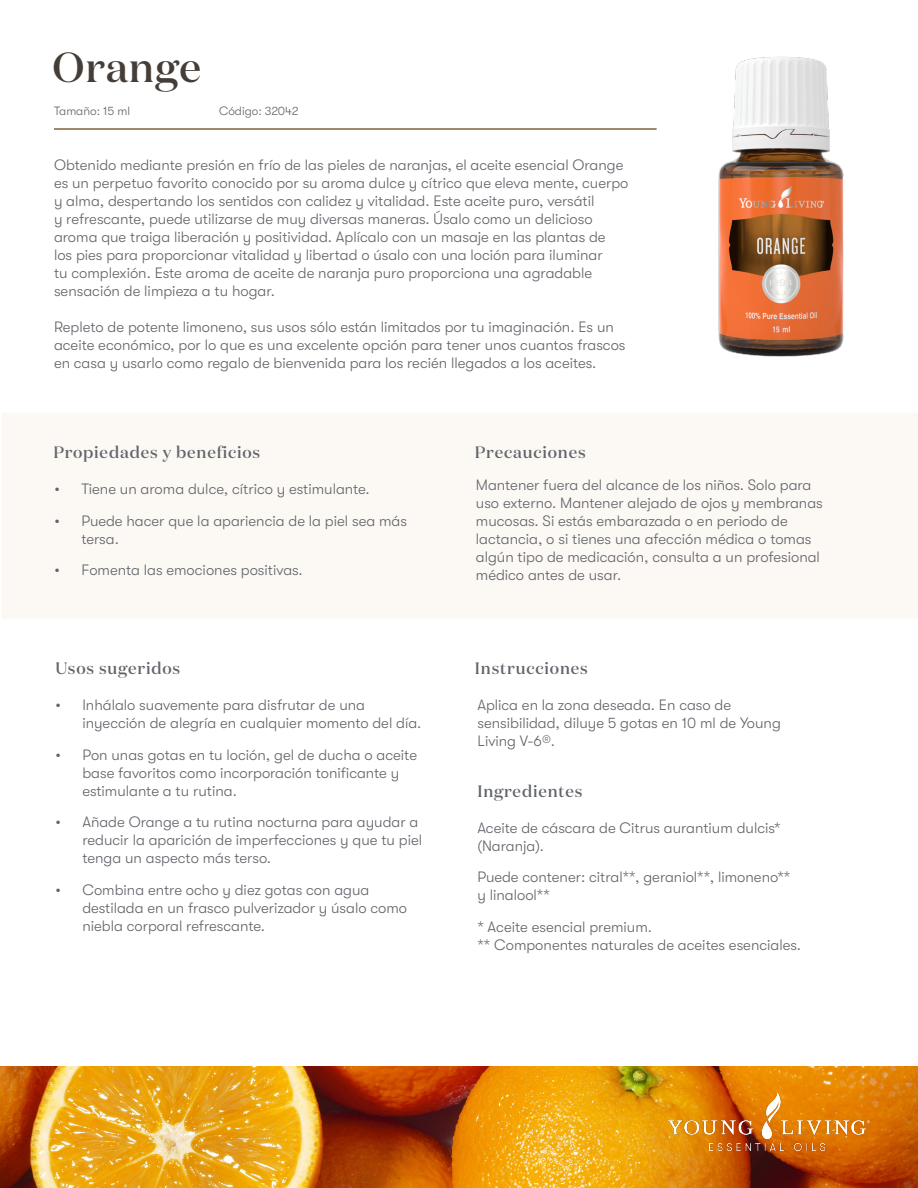
<style>
.page{position:relative;width:918px;height:1188px;background:#fff}
.page>*{position:absolute;margin:0;border:0;box-sizing:border-box;transform-origin:0 0}
.t1{font:500 42px "Domaine Display";letter-spacing:.02em;color:#453d37}
.t2{font:500 16.5px "Domaine Display";letter-spacing:.05em;color:#61646a}
.t3{font:300 15px/18px "GT Walsheim Pro";color:#61646a}
.t4{font:300 12px "GT Walsheim Pro";color:#61646a}
</style>
<div class="page">
<img style="left:0;top:1067px;width:918px;height:121px">
<div style="left:2px;top:413px;width:916px;height:205px;background:#fcf8f4"></div>
<img style="left:669px;top:1093px;width:200px;height:58px">
<hr style="left:54px;top:128px;width:603px;height:2px;background:#80623b">
<img style="left:718px;top:57px;width:125px;height:299px">
<h1 class="t1" style="left:52px;top:40px;width:150px">Orange</h1>
<p class="t4" style="left:54px;top:104px;width:78px">Tamaño: 15 ml</p>
<p class="t4" style="left:219px;top:104px;width:81px">Código: 32042</p>
<p class="t3" style="left:54px;top:156px;width:576px">Obtenido mediante presión en frío de las pieles de naranjas, el aceite esencial Orange es un perpetuo favorito conocido por su aroma dulce y cítrico que eleva mente, cuerpo y alma, despertando los sentidos con calidez y vitalidad. Este aceite puro, versátil<br>y refrescante, puede utilizarse de muy diversas maneras. Úsalo como un delicioso aroma que traiga liberación y positividad. Aplícalo con un masaje en las plantas de<br>los pies para proporcionar vitalidad y libertad o úsalo con una loción para iluminar<br>tu complexión. Este aroma de aceite de naranja puro proporciona una agradable sensación de limpieza a tu hogar.</p>
<p class="t3" style="left:54px;top:318px;width:573px">Repleto de potente limoneno, sus usos sólo están limitados por tu imaginación. Es un aceite económico, por lo que es una excelente opción para tener unos cuantos frascos en casa y usarlo como regalo de bienvenida para los recién llegados a los aceites.</p>
<p class="t2" style="left:53px;top:442px;width:208px">Propiedades y beneficios</p>
<p class="t2" style="left:475px;top:442px;width:112px">Precauciones</p>
<p class="t3" style="left:54px;top:480px;width:317px">• Tiene un aroma dulce, cítrico y estimulante.</p>
<p class="t3" style="left:81px;top:512px;width:327px;text-indent:-27px">• Puede hacer que la apariencia de la piel sea más tersa.</p>
<p class="t3" style="left:54px;top:561px;width:250px">• Fomenta las emociones positivas.</p>
<p class="t2" style="left:55px;top:658px;width:126px">Usos sugeridos</p>
<p class="t3" style="left:82px;top:696px;width:341px;text-indent:-27px">• Inhálalo suavemente para disfrutar de una inyección de alegría en cualquier momento del día.</p>
<p class="t3" style="left:82px;top:746px;width:336px;text-indent:-27px">• Pon unas gotas en tu loción, gel de ducha o aceite base favoritos como incorporación tonificante y estimulante a tu rutina.</p>
<p class="t3" style="left:82px;top:813px;width:341px;text-indent:-27px">• Añade Orange a tu rutina nocturna para ayudar a reducir la aparición de imperfecciones y que tu piel tenga un aspecto más terso.</p>
<p class="t3" style="left:82px;top:881px;width:326px;text-indent:-27px">• Combina entre ocho y diez gotas con agua destilada en un frasco pulverizador y úsalo como niebla corporal refrescante.</p>
<p class="t3" style="left:476px;top:476px;width:349px">Mantener fuera del alcance de los niños. Solo para uso externo. Mantener alejado de ojos y membranas mucosas. Si estás embarazada o en periodo de lactancia, o si tienes una afección médica o tomas algún tipo de medicación, consulta a un profesional médico antes de usar.</p>
<p class="t2" style="left:475px;top:658px;width:114px">Instrucciones</p>
<p class="t3" style="left:477px;top:696px;width:305px">Aplica en la zona deseada. En caso de sensibilidad, diluye 5 gotas en 10 ml de Young<br>Living V-6®.</p>
<p class="t2" style="left:477px;top:780px;width:107px">Ingredientes</p>
<p class="t3" style="left:477px;top:819px;width:305px">Aceite de cáscara de Citrus aurantium dulcis* (Naranja).</p>
<p class="t3" style="left:477px;top:868px;width:315px">Puede contener: citral**, geraniol**, limoneno** y linalool**</p>
<p class="t3" style="left:477px;top:918px;width:325px">* Aceite esencial premium.<br>** Componentes naturales de aceites esenciales.</p>
</div>
